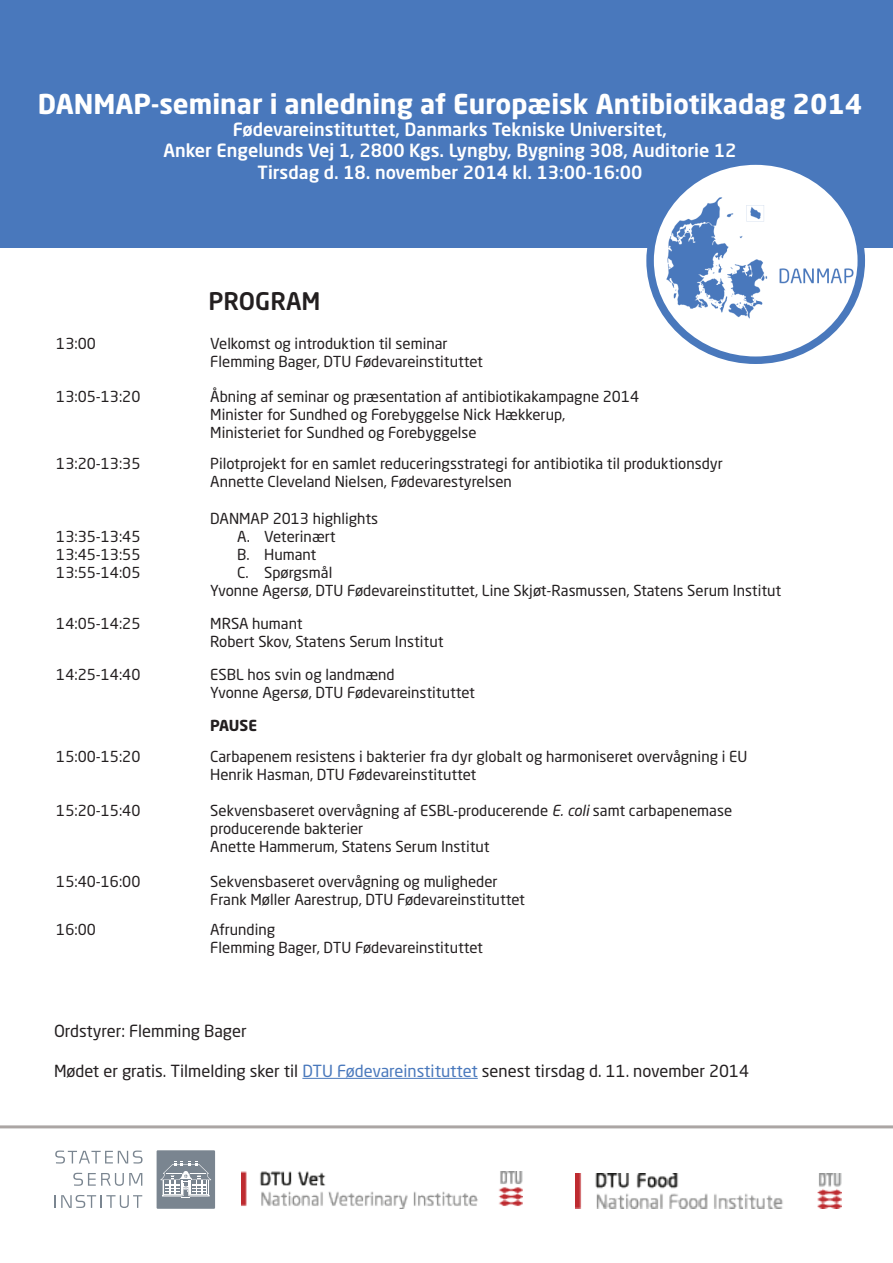
<style>
.page{position:relative;width:893px;height:1263px;background:#fff}
.page>*{position:absolute;margin:0;border:0;box-sizing:border-box;transform-origin:0 0}
.t1{font:700 27px "Neo Sans Std";color:#fff}
.t2{font:500 24px "Neo Sans Std";color:#231f20}
.t3{font:500 18px "Neo Sans Std";color:#fff}
.t4{font:16.5px "Neo Sans Std";color:#231f20}
.t5{font:15px/18px "Neo Sans Std";color:#231f20}
.t6{font:700 15px "Neo Sans Std";letter-spacing:-.01em;color:#231f20}
.s1{font-style:italic}
.s2{color:#4978bc}
</style>
<div class="page">
<div style="left:157px;top:1150px;width:58px;height:59px;background:#7a8590"></div>
<svg style="left:161px;top:1161px;width:50px;height:37px"></svg>
<svg style="left:55px;top:1150px;width:88px;height:13px"></svg>
<svg style="left:73px;top:1173px;width:69px;height:13px"></svg>
<svg style="left:54px;top:1195px;width:1px;height:13px"></svg>
<svg style="left:61px;top:1195px;width:81px;height:13px"></svg>
<img style="left:241px;top:1172px;width:282px;height:37px">
<img style="left:576px;top:1174px;width:265px;height:35px">
<hr style="left:0;top:1125px;width:893px;height:3px;background:#aba6a4">
<div style="left:0;top:0;width:893px;height:247px;background:#4978bc"></div>
<svg style="left:650px;top:161px;width:211px;height:199px"></svg>
<img style="left:653px;top:179px;width:208px;height:151px">
<div style="left:646px;top:157px;width:219px;height:207px;border:8px solid #4978bc;border-radius:50%"></div>
<hr style="left:302px;top:1078px;width:176px;height:1px;background:#4978bc">
<p class="t1" style="left:38px;top:87px;width:826px">DANMAP-seminar i anledning af Europæisk Antibiotikadag 2014</p>
<p class="t3" style="left:233px;top:118px;width:436px">Fødevareinstituttet, Danmarks Tekniske Universitet,</p>
<p class="t3" style="left:163px;top:139px;width:575px">Anker Engelunds Vej 1, 2800 Kgs. Lyngby, Bygning 308, Auditorie 12</p>
<p class="t3" style="left:258px;top:161px;width:386px">Tirsdag d. 18. november 2014 kl. 13:00-16:00</p>
<p class="t2" style="left:209px;top:286px;width:113px">PROGRAM</p>
<p class="t5" style="left:56px;top:334px;width:41px">13:00</p>
<p class="t5" style="left:210px;top:334px;width:239px">Velkomst og introduktion til seminar</p>
<p class="t5" style="left:210px;top:352px;width:274px">Flemming Bager, DTU Fødevareinstituttet</p>
<p class="t5" style="left:56px;top:387px;width:86px">13:05-13:20</p>
<p class="t5" style="left:210px;top:387px;width:430px">Åbning af seminar og præsentation af antibiotikakampagne 2014</p>
<p class="t5" style="left:210px;top:405px;width:357px">Minister for Sundhed og Forebyggelse Nick Hækkerup,<br>Ministeriet for Sundhed og Forebyggelse</p>
<p class="t5" style="left:56px;top:454px;width:86px">13:20-13:35</p>
<p class="t5" style="left:210px;top:454px;width:514px">Pilotprojekt for en samlet reduceringsstrategi for antibiotika til produktionsdyr</p>
<p class="t5" style="left:210px;top:472px;width:303px">Annette Cleveland Nielsen, Fødevarestyrelsen</p>
<p class="t5" style="left:56px;top:527px;width:86px">13:35-13:45</p>
<p class="t5" style="left:56px;top:545px;width:86px">13:45-13:55</p>
<p class="t5" style="left:56px;top:563px;width:86px">13:55-14:05</p>
<p class="t5" style="left:210px;top:509px;width:169px">DANMAP 2013 highlights</p>
<p class="t5" style="left:237px;top:527px;width:100px">A. Veterinært</p>
<p class="t5" style="left:237px;top:545px;width:81px">B. Humant</p>
<p class="t5" style="left:237px;top:563px;width:97px">C. Spørgsmål</p>
<p class="t5" style="left:210px;top:581px;width:573px">Yvonne Agersø, DTU Fødevareinstituttet, Line Skjøt-Rasmussen, Statens Serum Institut</p>
<p class="t5" style="left:56px;top:614px;width:86px">14:05-14:25</p>
<p class="t5" style="left:210px;top:614px;width:94px">MRSA humant</p>
<p class="t5" style="left:210px;top:632px;width:235px">Robert Skov, Statens Serum Institut</p>
<p class="t5" style="left:56px;top:665px;width:86px">14:25-14:40</p>
<p class="t5" style="left:210px;top:665px;width:186px">ESBL hos svin og landmænd</p>
<p class="t5" style="left:210px;top:683px;width:266px">Yvonne Agersø, DTU Fødevareinstituttet</p>
<p class="t6" style="left:210px;top:716px;width:48px">PAUSE</p>
<p class="t5" style="left:56px;top:747px;width:86px">15:00-15:20</p>
<p class="t5" style="left:210px;top:747px;width:539px">Carbapenem resistens i bakterier fra dyr globalt og harmoniseret overvågning i EU</p>
<p class="t5" style="left:210px;top:765px;width:268px">Henrik Hasman, DTU Fødevareinstituttet</p>
<p class="t5" style="left:56px;top:801px;width:86px">15:20-15:40</p>
<p class="t5" style="left:210px;top:801px;width:523px">Sekvensbaseret overvågning af ESBL-producerende <span class="s1">E. coli</span> samt carbapenemase producerende bakterier</p>
<p class="t5" style="left:210px;top:837px;width:281px">Anette Hammerum, Statens Serum Institut</p>
<p class="t5" style="left:56px;top:872px;width:86px">15:40-16:00</p>
<p class="t5" style="left:210px;top:872px;width:289px">Sekvensbaseret overvågning og muligheder</p>
<p class="t5" style="left:210px;top:890px;width:316px">Frank Møller Aarestrup, DTU Fødevareinstituttet</p>
<p class="t5" style="left:56px;top:920px;width:41px">16:00</p>
<p class="t5" style="left:210px;top:920px;width:66px">Afrunding</p>
<p class="t5" style="left:210px;top:938px;width:274px">Flemming Bager, DTU Fødevareinstituttet</p>
<p class="t4" style="left:54px;top:1021px;width:194px">Ordstyrer: Flemming Bager</p>
<p class="t4" style="left:54px;top:1061px;width:697px">Mødet er gratis. Tilmelding sker til <span class="s2">DTU Fødevareinstituttet</span> senest tirsdag d. 11. november 2014</p>
</div>
